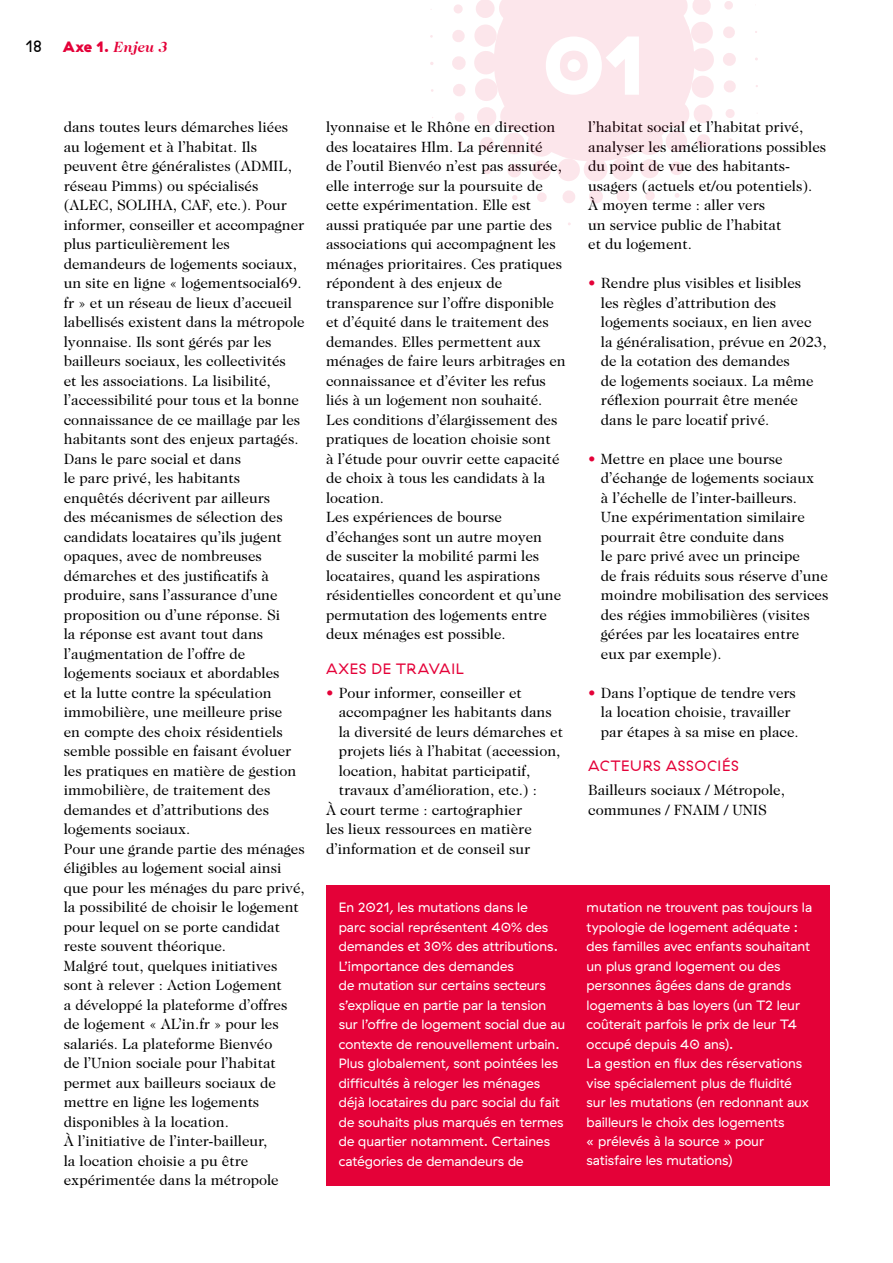
<style>
.page{position:relative;width:893px;height:1263px;background:#fff}
.page>*{position:absolute;margin:0;border:0;box-sizing:border-box;transform-origin:0 0}
.t1{font:900 83.25px "GT Haptik";color:#fff}
.t2{font:16.5px "GT Haptik";color:#000}
.t3{font:15px/19.5px "Caslon 224 Std";color:#000}
.t4{font:15px "GT Haptik";letter-spacing:.04em;color:#e40138}
.t5{font:italic 700 15px "Caslon 224 Std";color:#e40138}
.t6{font:13.5px/19.5px "GT Haptik";letter-spacing:.005em;color:#fff}
.s1{font-family:"GT Haptik";font-weight:900;font-style:normal}
.s2{color:#e40138}
</style>
<div class="page">
<svg style="left:724px;top:1px;width:9px;height:9px"></svg>
<svg style="left:723px;top:26px;width:12px;height:12px"></svg>
<svg style="left:723px;top:53px;width:13px;height:13px"></svg>
<svg style="left:724px;top:80px;width:12px;height:13px"></svg>
<svg style="left:726px;top:109px;width:9px;height:9px"></svg>
<svg style="left:728px;top:138px;width:5px;height:5px"></svg>
<svg style="left:675px;top:193px;width:5px;height:5px"></svg>
<svg style="left:645px;top:191px;width:10px;height:10px"></svg>
<svg style="left:617px;top:190px;width:12px;height:12px"></svg>
<svg style="left:589px;top:190px;width:14px;height:13px"></svg>
<svg style="left:562px;top:190px;width:13px;height:13px"></svg>
<svg style="left:537px;top:192px;width:10px;height:10px"></svg>
<svg style="left:512px;top:195px;width:5px;height:5px"></svg>
<svg style="left:454px;top:4px;width:9px;height:10px"></svg>
<svg style="left:452px;top:30px;width:13px;height:12px"></svg>
<svg style="left:452px;top:56px;width:14px;height:14px"></svg>
<svg style="left:453px;top:84px;width:13px;height:12px"></svg>
<svg style="left:455px;top:112px;width:9px;height:10px"></svg>
<svg style="left:457px;top:142px;width:6px;height:5px"></svg>
<svg style="left:474px;top:0;width:240px;height:181px"></svg>
<div style="left:326px;top:885px;width:503px;height:300px;background:#e40138"></div>
<p class="t2" style="left:26px;top:37px;width:18px">18</p>
<p class="t5" style="left:63px;top:38px;width:106px"><span class="s1">Axe 1.</span> Enjeu 3</p>
<h1 class="t1" style="left:542px;top:11px;width:106px">01</h1>
<p class="t3" style="left:588px;top:117px;width:240px">l’habitat social et l’habitat privé, analyser les améliorations possibles du point de vue des habitants&shy;usagers (actuels et/ou potentiels).<br>À moyen terme : aller vers<br>un service public de l’habitat<br>et du logement.</p>
<p class="t3" style="left:601px;top:273px;width:227px;text-indent:-13px"><span class="s2">•</span> Rendre plus visibles et lisibles<br>les règles d’attribution des logements sociaux, en lien avec la généralisation, prévue en 2023, de la cotation des demandes<br>de logements sociaux. La même réflexion pourrait être menée dans le parc locatif privé.</p>
<p class="t3" style="left:601px;top:449px;width:229px;text-indent:-13px"><span class="s2">•</span> Mettre en place une bourse d’échange de logements sociaux<br>à l’échelle de l’inter-bailleurs.<br>Une expérimentation similaire pourrait être conduite dans<br>le parc privé avec un principe<br>de frais réduits sous réserve d’une moindre mobilisation des services des régies immobilières (visites gérées par les locataires entre<br>eux par exemple).</p>
<p class="t3" style="left:601px;top:683px;width:199px;text-indent:-13px"><span class="s2">•</span> Dans l’optique de tendre vers la location choisie, travailler par étapes à sa mise en place.</p>
<p class="t4" style="left:588px;top:757px;width:152px">ACTEURS ASSOCIÉS</p>
<p class="t3" style="left:588px;top:780px;width:198px">Bailleurs sociaux / Métropole, communes / FNAIM / UNIS</p>
<p class="t3" style="left:64px;top:117px;width:242px">dans toutes leurs démarches liées au logement et à l’habitat. Ils peuvent être généralistes (ADMIL, réseau Pimms) ou spécialisés (ALEC, SOLIHA, CAF, etc.). Pour informer, conseiller et accompagner plus particulièrement les demandeurs de logements sociaux, un site en ligne « logementsocial69. fr » et un réseau de lieux d’accueil labellisés existent dans la métropole lyonnaise. Ils sont gérés par les bailleurs sociaux, les collectivités<br>et les associations. La lisibilité, l’accessibilité pour tous et la bonne connaissance de ce maillage par les habitants sont des enjeux partagés.<br>Dans le parc social et dans<br>le parc privé, les habitants<br>enquêtés décrivent par ailleurs<br>des mécanismes de sélection des candidats locataires qu’ils jugent opaques, avec de nombreuses démarches et des justificatifs à produire, sans l’assurance d’une proposition ou d’une réponse. Si<br>la réponse est avant tout dans l’augmentation de l’offre de logements sociaux et abordables<br>et la lutte contre la spéculation immobilière, une meilleure prise<br>en compte des choix résidentiels semble possible en faisant évoluer les pratiques en matière de gestion immobilière, de traitement des demandes et d’attributions des logements sociaux.<br>Pour une grande partie des ménages éligibles au logement social ainsi que pour les ménages du parc privé, la possibilité de choisir le logement pour lequel on se porte candidat reste souvent théorique.<br>Malgré tout, quelques initiatives sont à relever : Action Logement<br>a développé la plateforme d’offres de logement « AL’in.fr » pour les salariés. La plateforme Bienvéo<br>de l’Union sociale pour l’habitat permet aux bailleurs sociaux de mettre en ligne les logements disponibles à la location.<br>À l’initiative de l’inter-bailleur,<br>la location choisie a pu être expérimentée dans la métropole</p>
<p class="t3" style="left:326px;top:117px;width:241px">lyonnaise et le Rhône en direction des locataires Hlm. La pérennité<br>de l’outil Bienvéo n’est pas assurée, elle interroge sur la poursuite de cette expérimentation. Elle est aussi pratiquée par une partie des associations qui accompagnent les ménages prioritaires. Ces pratiques répondent à des enjeux de transparence sur l’offre disponible et d’équité dans le traitement des demandes. Elles permettent aux ménages de faire leurs arbitrages en connaissance et d’éviter les refus liés à un logement non souhaité.<br>Les conditions d’élargissement des pratiques de location choisie sont<br>à l’étude pour ouvrir cette capacité de choix à tous les candidats à la location.<br>Les expériences de bourse d’échanges sont un autre moyen<br>de susciter la mobilité parmi les locataires, quand les aspirations résidentielles concordent et qu’une permutation des logements entre deux ménages est possible.</p>
<p class="t4" style="left:326px;top:660px;width:139px">AXES DE TRAVAIL</p>
<p class="t3" style="left:326px;top:683px;width:197px"><span class="s2">•</span> Pour informer, conseiller et</p>
<p class="t3" style="left:339px;top:702px;width:215px">accompagner les habitants dans</p>
<p class="t3" style="left:339px;top:722px;width:226px">la diversité de leurs démarches et</p>
<p class="t3" style="left:339px;top:741px;width:223px">projets liés à l’habitat (accession,</p>
<p class="t3" style="left:339px;top:761px;width:193px">location, habitat participatif,</p>
<p class="t3" style="left:339px;top:780px;width:200px">travaux d’amélioration, etc.) :</p>
<p class="t3" style="left:326px;top:800px;width:198px">À court terme : cartographier</p>
<p class="t3" style="left:326px;top:819px;width:207px">les lieux ressources en matière</p>
<p class="t3" style="left:326px;top:839px;width:206px">d’information et de conseil sur</p>
<p class="t6" style="left:339px;top:898px;width:228px">En 2021, les mutations dans le<br>parc social représentent 40% des demandes et 30% des attributions.<br>L’importance des demandes<br>de mutation sur certains secteurs s’explique en partie par la tension sur l’offre de logement social due au contexte de renouvellement urbain.<br>Plus globalement, sont pointées les difficultés à reloger les ménages déjà locataires du parc social du fait de souhaits plus marqués en termes de quartier notamment. Certaines catégories de demandeurs de</p>
<p class="t6" style="left:587px;top:898px;width:227px">mutation ne trouvent pas toujours la typologie de logement adéquate : des familles avec enfants souhaitant un plus grand logement ou des personnes âgées dans de grands logements à bas loyers (un T2 leur coûterait parfois le prix de leur T4 occupé depuis 40 ans).<br>La gestion en flux des réservations vise spécialement plus de fluidité sur les mutations (en redonnant aux bailleurs le choix des logements<br>« prélevés à la source » pour satisfaire les mutations)</p>
</div>
